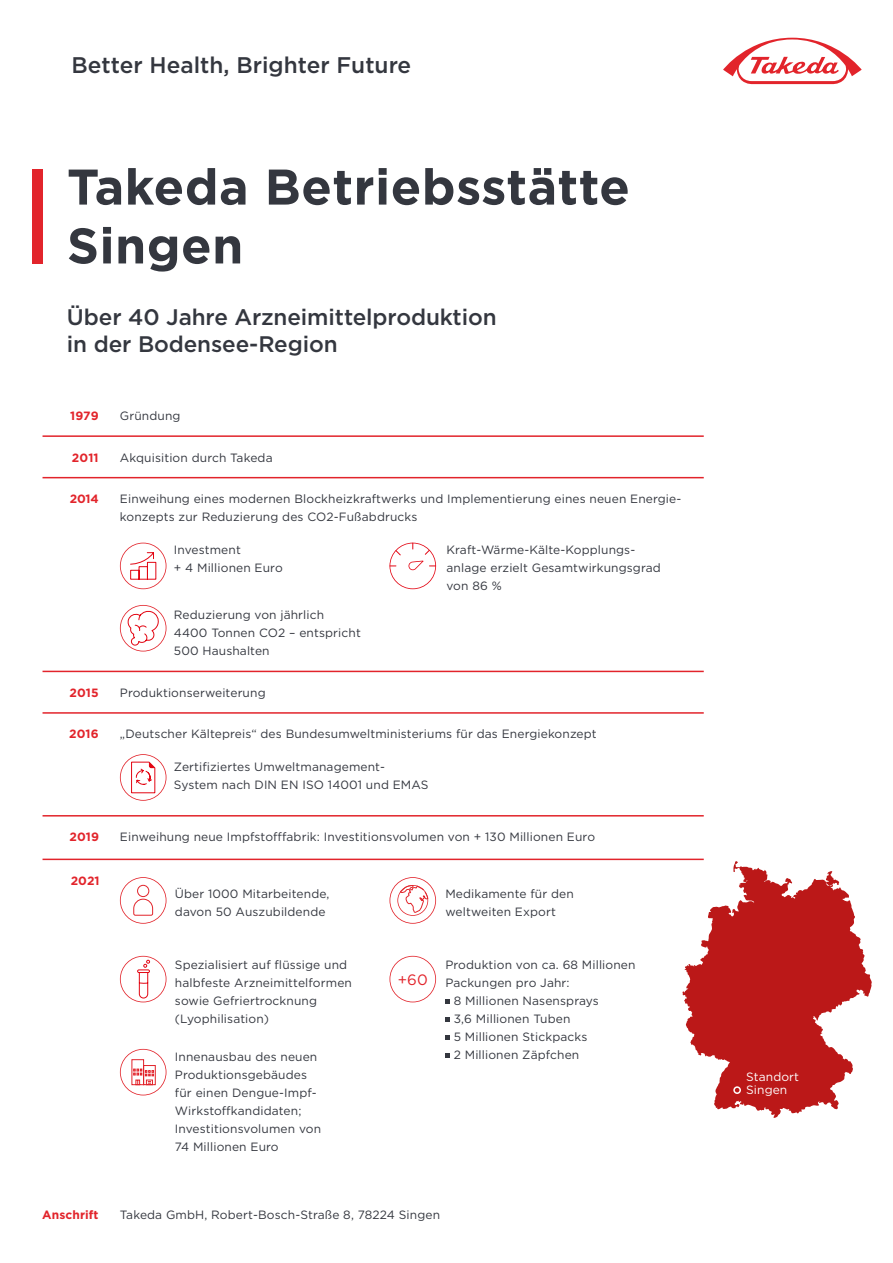
<style>
.page{position:relative;width:893px;height:1263px;background:#fff}
.page>*{position:absolute;margin:0;border:0;box-sizing:border-box;transform-origin:0 0}
.t1{font:700 49.95px/58.8px "Gotham";letter-spacing:.01em;color:#34373f}
.t2{font:500 22.65px "Gotham";color:#34373f}
.t3{font:500 22.5px/27px "Gotham";letter-spacing:-.005em;color:#34373f}
.t4{font:15px "Gotham";color:#e2242b}
.t5{font:12px/18px "Gotham";letter-spacing:.01em;color:#34373f}
.t6{font:700 12px "Gotham";letter-spacing:.01em;color:#e2242b}
.t7{font:12px/13.5px "Gotham";letter-spacing:.01em;color:#fff}
</style>
<div class="page">
<div style="left:32px;top:169px;width:11px;height:94px;background:#e2242b"></div>
<svg style="left:723px;top:37px;width:139px;height:48px"></svg>
<hr style="left:43px;top:435px;width:661px;height:2px;background:#e2242b">
<hr style="left:43px;top:671px;width:661px;height:1px;background:#e2242b">
<hr style="left:43px;top:815px;width:661px;height:1px;background:#e2242b">
<hr style="left:43px;top:859px;width:661px;height:1px;background:#e2242b">
<hr style="left:43px;top:712px;width:661px;height:2px;background:#e2242b">
<hr style="left:43px;top:477px;width:661px;height:1px;background:#e2242b">
<svg style="left:682px;top:861px;width:190px;height:257px;fill:#bb1818"></svg>
<div style="left:733px;top:1086px;width:8px;height:8px;border:2px solid #fff;border-radius:50%"></div>
<svg style="left:120px;top:543px;width:46px;height:46px"></svg>
<svg style="left:389px;top:542px;width:47px;height:47px"></svg>
<svg style="left:120px;top:605px;width:46px;height:46px"></svg>
<svg style="left:120px;top:754px;width:46px;height:47px"></svg>
<svg style="left:445px;top:999px;width:5px;height:5px"></svg>
<svg style="left:445px;top:1017px;width:5px;height:5px"></svg>
<svg style="left:445px;top:1035px;width:5px;height:5px"></svg>
<svg style="left:445px;top:1053px;width:5px;height:5px"></svg>
<svg style="left:120px;top:877px;width:46px;height:47px"></svg>
<svg style="left:389px;top:956px;width:47px;height:46px"></svg>
<svg style="left:389px;top:877px;width:47px;height:47px"></svg>
<div style="left:137px;top:885px;width:12px;height:12px;border:1px solid #e2242b;border-radius:50%"></div>
<svg style="left:120px;top:956px;width:46px;height:46px"></svg>
<svg style="left:120px;top:1049px;width:46px;height:46px"></svg>
<h2 class="t2" style="left:72px;top:50px;width:341px">Better Health, Brighter Future</h2>
<h1 class="t1" style="left:67px;top:157px;width:564px">Takeda Betriebsstätte<br>Singen</h1>
<h3 class="t3" style="left:67px;top:303px;width:431px">Über 40 Jahre Arzneimittelproduktion in der Bodensee-Region</h3>
<p class="t6" style="left:70px;top:408px;width:30px">1979</p>
<p class="t5" style="left:120px;top:407px;width:62px">Gründung</p>
<p class="t6" style="left:72px;top:449px;width:28px">2011</p>
<p class="t5" style="left:120px;top:448px;width:154px">Akquisition durch Takeda</p>
<p class="t6" style="left:70px;top:491px;width:30px">2014</p>
<p class="t5" style="left:120px;top:490px;width:563px">Einweihung eines modernen Blockheizkraftwerks und Implementierung eines neuen Energie&shy;konzepts zur Reduzierung des CO2-Fußabdrucks</p>
<p class="t5" style="left:174px;top:541px;width:110px">Investment<br>+ 4 Millionen Euro</p>
<p class="t5" style="left:174px;top:606px;width:188px">Reduzierung von jährlich<br>4400 Tonnen CO2 – entspricht<br>500 Haushalten</p>
<p class="t5" style="left:446px;top:541px;width:216px">Kraft-Wärme-Kälte-Kopplungs&shy;anlage erzielt Gesamtwirkungsgrad von 86 %</p>
<p class="t6" style="left:69px;top:685px;width:31px">2015</p>
<p class="t5" style="left:120px;top:683px;width:147px">Produktionserweiterung</p>
<p class="t6" style="left:69px;top:726px;width:31px">2016</p>
<p class="t5" style="left:120px;top:725px;width:478px">„Deutscher Kältepreis“ des Bundesumweltministeriums für das Energiekonzept</p>
<p class="t5" style="left:174px;top:758px;width:256px">Zertifiziertes Umweltmanagement-<br>System nach DIN EN ISO 14001 und EMAS</p>
<p class="t6" style="left:69px;top:829px;width:31px">2019</p>
<p class="t6" style="left:71px;top:873px;width:31px">2021</p>
<p class="t5" style="left:120px;top:828px;width:477px">Einweihung neue Impfstofffabrik: Investitionsvolumen von + 130 Millionen Euro</p>
<p class="t5" style="left:175px;top:884px;width:156px">Über 1000 Mitarbeitende, davon 50 Auszubildende</p>
<p class="t5" style="left:445px;top:884px;width:130px">Medikamente für den weltweiten Export</p>
<p class="t5" style="left:175px;top:956px;width:179px">Spezialisiert auf flüssige und halbfeste Arzneimittelformen sowie Gefriertrocknung (Lyophilisation)</p>
<p class="t5" style="left:175px;top:1048px;width:148px">Innenausbau des neuen<br>Produktionsgebäudes für einen Dengue-Impf-<br>Wirkstoffkandidaten;<br>Investitionsvolumen von<br>74 Millionen Euro</p>
<p class="t4" style="left:398px;top:970px;width:32px">+60</p>
<p class="t5" style="left:445px;top:956px;width:192px">Produktion von ca. 68 Millionen</p>
<p class="t5" style="left:445px;top:974px;width:126px">Packungen pro Jahr:</p>
<p class="t5" style="left:454px;top:992px;width:147px">8 Millionen Nasensprays</p>
<p class="t5" style="left:454px;top:1010px;width:118px">3,6 Millionen Tuben</p>
<p class="t5" style="left:454px;top:1028px;width:135px">5 Millionen Stickpacks</p>
<p class="t5" style="left:454px;top:1046px;width:127px">2 Millionen Zäpfchen</p>
<p class="t6" style="left:42px;top:1206px;width:58px">Anschrift</p>
<p class="t5" style="left:120px;top:1205px;width:322px">Takeda GmbH, Robert-Bosch-Straße 8, 78224 Singen</p>
<p class="t7" style="left:746px;top:1069px;width:55px">Standort<br>Singen</p>
</div>
